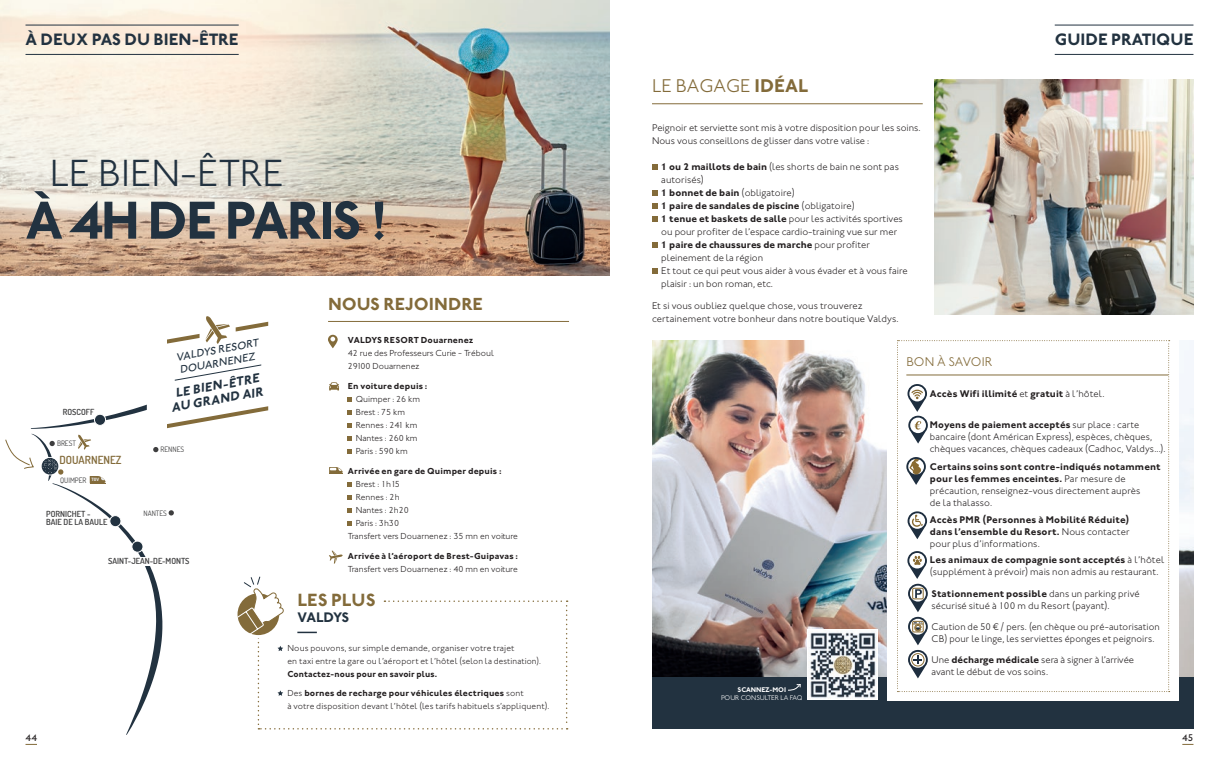
<style>
.page{position:relative;width:1219px;height:760px;background:#fff}
.page>*{position:absolute;margin:0;border:0;box-sizing:border-box;transform-origin:0 0}
.t1{font:700 55px "Johnston Valdys";letter-spacing:-.05em;color:#223240}
.t2{font:300 39px "Johnston Valdys";color:#223240}
.t3{font:300 19px "Johnston Valdys";color:#836b3a}
.t4{font:700 18.2px "Johnston Valdys";color:#836b3a}
.t5{font:700 18px "Johnston Valdys";color:#836b3a}
.t6{font:700 17px "Johnston Valdys";color:#223240}
.t7{font:700 14.3px "Johnston Valdys";letter-spacing:-.045em;color:#223240}
.t8{font:italic 700 13px/14px "Johnston Valdys";color:#223240;text-align:center}
.t9{font:300 13px "Johnston Valdys";color:#836b3a}
.t10{font:600 11.1px "Dosis";color:#836b3a}
.t11{font:italic 500 11px/13px "Johnston Valdys";color:#223240}
.t12{font:300 10px/13px "Johnston Valdys";letter-spacing:.005em;color:#231f20}
.t13{font:700 10px/12px "Johnston Valdys";letter-spacing:.01em;color:#231f20;text-align:justify}
.t14{font:500 10px "Johnston Valdys";color:#231f20}
.t15{font:300 9px/13px "Johnston Valdys";color:#231f20}
.t16{font:700 9px "Johnston Valdys";letter-spacing:.015em;color:#231f20}
.t17{font:700 9px/18.7px "Johnston Valdys";letter-spacing:.015em;color:#231f20;scale:.96 1}
.t18{font:600 8.4px/8.4px "Dosis";color:#3e3e3f}
.t19{font:7.4px "Dosis";color:#3e3e3f}
.t20{font:300 7px "Johnston Valdys";letter-spacing:-.01em;color:#fff}
.t21{font:700 7px "Johnston Valdys";letter-spacing:-.01em;color:#fff}
.t22{font:800 4.5px "Dosis";color:#e6e7e9}
.s1{font-weight:300}
.s2{font-weight:700}
</style>
<div class="page">
<img style="left:0;top:0;width:609px;height:275px">
<img style="left:934px;top:79px;width:259px;height:236px">
<img style="left:1179px;top:340px;width:14px;height:337px">
<img style="left:652px;top:340px;width:235px;height:337px">
<div style="left:652px;top:677px;width:541px;height:52px;background:#223240"></div>
<div style="left:887px;top:340px;width:291px;height:360px;background:#fff"></div>
<div style="left:807px;top:629px;width:71px;height:71px;background:#fff"></div>
<img style="left:809px;top:632px;width:68px;height:66px">
<svg style="left:788px;top:684px;width:13px;height:7px"></svg>
<hr style="left:328px;top:321px;width:241px;height:1px;background:#836b3a">
<hr style="left:652px;top:103px;width:271px;height:1px;background:#836b3a">
<svg style="left:652px;top:164px;width:5px;height:5px"></svg>
<svg style="left:652px;top:190px;width:5px;height:5px"></svg>
<svg style="left:652px;top:203px;width:5px;height:5px"></svg>
<svg style="left:652px;top:216px;width:5px;height:5px"></svg>
<svg style="left:652px;top:242px;width:5px;height:5px"></svg>
<svg style="left:652px;top:268px;width:5px;height:5px"></svg>
<svg style="left:5px;top:316px;width:563px;height:419px"></svg>
<svg style="left:897px;top:340px;width:273px;height:352px"></svg>
<hr style="left:26px;top:25px;width:213px;height:1px;background:#223240">
<hr style="left:26px;top:54px;width:213px;height:1px;background:#223240">
<hr style="left:1055px;top:25px;width:138px;height:1px;background:#223240">
<hr style="left:1055px;top:54px;width:138px;height:1px;background:#223240">
<h3 class="t6" style="left:26px;top:29px;width:215px">À DEUX PAS DU BIEN-ÊTRE</h3>
<h3 class="t6" style="left:1055px;top:29px;width:140px">GUIDE PRATIQUE</h3>
<h2 class="t2" style="left:50px;top:150px;width:235px">LE BIEN-ÊTRE</h2>
<h1 class="t1" style="left:26px;top:187px;width:364px">À 4H DE PARIS !</h1>
<p class="t18" style="left:63px;top:408px;width:33px">ROSCOFF</p>
<p class="t19" style="left:57px;top:438px;width:20px">BREST</p>
<p class="t22" style="left:92px;top:476px;width:9px">TGV</p>
<p class="t18" style="left:46px;top:509px;width:63px">PORNICHET -<br>BAIE DE LA BAULE</p>
<p class="t10" style="left:60px;top:452px;width:64px">DOUARNENEZ</p>
<p class="t19" style="left:60px;top:475px;width:28px">QUIMPER</p>
<p class="t11" style="left:175px;top:350px;width:85px;rotate:-10deg">VALDYS RESORT<br>DOUARNENEZ</p>
<h3 class="t8" style="left:168px;top:387px;width:95px;rotate:-10deg">LE BIEN-ÊTRE<br>AU GRAND AIR</h3>
<p class="t19" style="left:161px;top:444px;width:25px">RENNES</p>
<p class="t19" style="left:143px;top:508px;width:25px">NANTES</p>
<p class="t18" style="left:108px;top:556px;width:83px">SAINT-JEAN-DE-MONTS</p>
<h3 class="t5" style="left:328px;top:293px;width:156px">NOUS REJOINDRE</h3>
<p class="t16" style="left:348px;top:334px;width:127px">VALDYS RESORT Douarnenez</p>
<p class="t15" style="left:348px;top:346px;width:147px">42 rue des Professeurs Curie - Tréboul<br>29100 Douarnenez</p>
<p class="t16" style="left:348px;top:380px;width:81px">En voiture depuis :</p>
<p class="t15" style="left:356px;top:392px;width:66px">Quimper : 26 km<br>Brest : 75 km<br>Rennes : 241 km<br>Nantes : 260 km<br>Paris : 590 km</p>
<p class="t16" style="left:348px;top:465px;width:155px">Arrivée en gare de Quimper depuis :</p>
<p class="t15" style="left:356px;top:477px;width:46px">Brest : 1h15</p>
<p class="t15" style="left:356px;top:490px;width:45px">Rennes : 2h</p>
<p class="t15" style="left:356px;top:503px;width:55px">Nantes : 2h20</p>
<p class="t15" style="left:356px;top:516px;width:45px">Paris : 3h30</p>
<p class="t15" style="left:348px;top:529px;width:172px">Transfert vers Douarnenez : 35 mn en voiture</p>
<p class="t16" style="left:348px;top:551px;width:172px">Arrivée à l’aéroport de Brest-Guipavas :</p>
<p class="t15" style="left:348px;top:562px;width:171px">Transfert vers Douarnenez : 40 mn en voiture</p>
<h3 class="t4" style="left:297px;top:589px;width:80px">LES PLUS</h3>
<h3 class="t7" style="left:297px;top:608px;width:53px">VALDYS</h3>
<p class="t15" style="left:287px;top:641px;width:255px">Nous pouvons, sur simple demande, organiser votre trajet<br>en taxi entre la gare ou l’aéroport et l’hôtel (selon la destination).</p>
<p class="t17" style="left:287px;top:664px;width:248px">Contactez-nous pour en savoir plus.<br><span class="s1">Des</span> bornes de recharge pour véhicules électriques <span class="s1">sont</span></p>
<p class="t15" style="left:287px;top:699px;width:263px">à votre disposition devant l’hôtel (les tarifs habituels s’appliquent).</p>
<h3 class="t3" style="left:652px;top:75px;width:158px">LE BAGAGE <span class="s2">IDÉAL</span></h3>
<p class="t12" style="left:652px;top:121px;width:270px">Peignoir et serviette sont mis à votre disposition pour les soins.<br>Nous vous conseillons de glisser dans votre valise :</p>
<p class="t12" style="left:661px;top:160px;width:248px"><span class="s2">1 ou 2 maillots de bain</span> (les shorts de bain ne sont pas autorisés)<br><span class="s2">1 bonnet de bain</span> (obligatoire)<br><span class="s2">1 paire de sandales de piscine</span> (obligatoire)<br><span class="s2">1 tenue et baskets de salle</span> pour les activités sportives ou pour profiter de l’espace cardio-training vue sur mer<br><span class="s2">1 paire de chaussures de marche</span> pour profiter pleinement de la région<br>Et tout ce qui peut vous aider à vous évader et à vous faire plaisir : un bon roman, etc.</p>
<p class="t12" style="left:652px;top:299px;width:248px">Et si vous oubliez quelque chose, vous trouverez certainement votre bonheur dans notre boutique Valdys.</p>
<h3 class="t9" style="left:906px;top:354px;width:88px">BON À SAVOIR</h3>
<p class="t13" style="left:930px;top:388px;width:176px">Accès Wifi illimité <span class="s1">et</span> gratuit <span class="s1">à l’hôtel.</span></p>
<p class="t12" style="left:930px;top:418px;width:237px;line-height:12px"><span class="s2">Moyens de paiement acceptés</span> sur place : carte bancaire (dont Américan Express), espèces, chèques, chèques vacances, chèques cadeaux (Cadhoc, Valdys...).</p>
<p class="t12" style="left:930px;top:460px;width:232px;line-height:12px"><span class="s2">Certains soins sont contre-indiqués notamment pour les femmes enceintes.</span> Par mesure de précaution, renseignez-vous directement auprès<br>de la thalasso.</p>
<p class="t13" style="left:930px;top:513px;width:201px">Accès PMR (Personnes à Mobilité Réduite) dans l’ensemble du Resort. <span class="s1">Nous contacter pour plus d’informations.</span></p>
<p class="t12" style="left:930px;top:554px;width:236px;line-height:12px"><span class="s2">Les animaux de compagnie sont acceptés</span> à l’hôtel (supplément à prévoir) mais non admis au restaurant.</p>
<p class="t12" style="left:931px;top:587px;width:210px;line-height:12px"><span class="s2">Stationnement possible</span> dans un parking privé sécurisé situé à 100 m du Resort (payant).</p>
<p class="t12" style="left:931px;top:620px;width:230px;line-height:12px">Caution de 50 € / pers. (en chèque ou pré-autorisation<br>CB) pour le linge, les serviettes éponges et peignoirs.</p>
<p class="t12" style="left:931px;top:653px;width:204px;line-height:12px">Une <span class="s2">décharge médicale</span> sera à signer à l’arrivée avant le début de vos soins.</p>
<p class="t21" style="left:738px;top:685px;width:50px">SCANNEZ-MOI</p>
<p class="t20" style="left:721px;top:693px;width:83px">POUR CONSULTER LA FAQ</p>
<p class="t14" style="left:26px;top:732px;width:13px">44</p>
<p class="t14" style="left:1182px;top:732px;width:13px">45</p>
</div>
